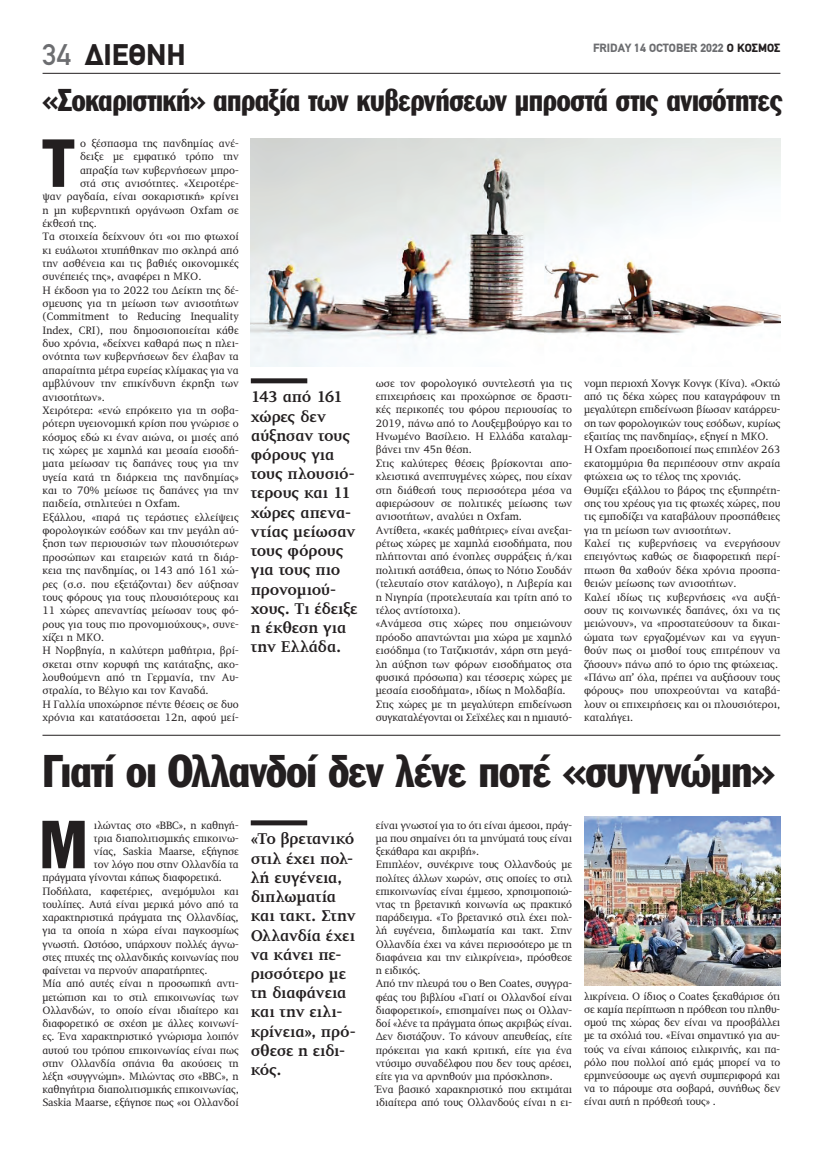
<style>
.page{position:relative;width:823px;height:1149px;background:#fff}
.page>*{position:absolute;margin:0;border:0;box-sizing:border-box;transform-origin:0 0}
.t1{font:66.6px "Franklin Gothic Greek Cond";color:#231f20}
.t2{font:45px "Franklin Gothic Greek Cond";letter-spacing:-.015em;color:#231f20}
.t3{font:31px "Franklin Gothic Greek Cond";letter-spacing:-.015em;color:#231f20}
.t4{font:900 30px "PF Din Text";color:#231f20}
.t5{font:700 16px/19.2px "PF Diplomat";letter-spacing:-.015em;color:#231f20}
.t6{font:900 12px "PF Din Text";color:#6c6d70}
.t7{font:11px/13.4px "PF Diplomat";color:#231f20}
.s1{font-weight:500;color:#6c6d70}
.s2{color:#231f20}
</style>
<div class="page">
<hr style="left:43px;top:73px;width:737px;height:1px;background:#231f20">
<div style="left:250px;top:820px;width:57px;height:5px;background:#231f20"></div>
<div style="left:251px;top:378px;width:56px;height:5px;background:#231f20"></div>
<img style="left:251px;top:139px;width:528px;height:227px">
<img style="left:584px;top:816px;width:195px;height:168px">
<hr style="left:42px;top:734px;width:737px;height:1px;background:#231f20">
<h3 class="t4" style="left:43px;top:37px;width:145px"><span class="s1">34</span> ΔΙΕΘΝΗ</h3>
<p class="t6" style="left:592px;top:40px;width:189px">FRIDAY 14 OCTOBER 2022 <span class="s2">Ο ΚΟΣΜΟΣ</span></p>
<h3 class="t3" style="left:42px;top:82px;width:741px">«Σοκαριστική» απραξία των κυβερνήσεων μπροστά στις ανισότητες</h3>
<h1 class="t1" style="left:43px;top:125px;width:32px">Τ</h1>
<p class="t7" style="left:80px;top:137px;width:160px">ο ξέσπασμα της πανδημίας ανέ-</p>
<p class="t7" style="left:80px;top:150px;width:160px">δειξε με εμφατικό τρόπο την</p>
<p class="t7" style="left:80px;top:163px;width:160px">απραξία των κυβερνήσεων μπρο-</p>
<p class="t7" style="left:80px;top:177px;width:160px">στά στις ανισότητες. «Χειροτέρε-</p>
<p class="t7" style="left:42px;top:190px;width:198px">ψαν ραγδαία, είναι σοκαριστική» κρίνει</p>
<p class="t7" style="left:42px;top:203px;width:198px">η μη κυβερνητική οργάνωση Oxfam σε</p>
<p class="t7" style="left:42px;top:217px;width:56px">έκθεσή της.</p>
<p class="t7" style="left:42px;top:230px;width:198px">Τα στοιχεία δείχνουν ότι «οι πιο φτωχοί</p>
<p class="t7" style="left:42px;top:243px;width:198px">κι ευάλωτοι χτυπήθηκαν πιο σκληρά από</p>
<p class="t7" style="left:42px;top:257px;width:198px">την ασθένεια και τις βαθιές οικονομικές</p>
<p class="t7" style="left:42px;top:270px;width:160px">συνέπειές της», αναφέρει η ΜΚΟ.</p>
<p class="t7" style="left:42px;top:283px;width:198px">Η έκδοση για το 2022 του Δείκτη της δέ-</p>
<p class="t7" style="left:42px;top:297px;width:198px">σμευσης για τη μείωση των ανισοτήτων</p>
<p class="t7" style="left:42px;top:310px;width:198px">(Commitment to Reducing Inequality</p>
<p class="t7" style="left:42px;top:323px;width:198px">Index, CRI), που δημοσιοποιείται κάθε</p>
<p class="t7" style="left:42px;top:337px;width:198px">δυο χρόνια, «δείχνει καθαρά πως η πλει-</p>
<p class="t7" style="left:42px;top:350px;width:198px">ονότητα των κυβερνήσεων δεν έλαβαν τα</p>
<p class="t7" style="left:42px;top:363px;width:198px">απαραίτητα μέτρα ευρείας κλίμακας για να</p>
<p class="t7" style="left:42px;top:377px;width:198px">αμβλύνουν την επικίνδυνη έκρηξη των</p>
<p class="t7" style="left:42px;top:390px;width:64px">ανισοτήτων».</p>
<p class="t7" style="left:42px;top:403px;width:198px">Χειρότερα: «ενώ επρόκειτο για τη σοβα-</p>
<p class="t7" style="left:42px;top:417px;width:198px">ρότερη υγειονομική κρίση που γνώρισε ο</p>
<p class="t7" style="left:42px;top:430px;width:198px">κόσμος εδώ κι έναν αιώνα, οι μισές από</p>
<p class="t7" style="left:42px;top:443px;width:198px">τις χώρες με χαμηλά και μεσαία εισοδή-</p>
<p class="t7" style="left:42px;top:457px;width:198px">ματα μείωσαν τις δαπάνες τους για την</p>
<p class="t7" style="left:42px;top:470px;width:198px">υγεία κατά τη διάρκεια της πανδημίας»</p>
<p class="t7" style="left:42px;top:484px;width:198px">και το 70% μείωσε τις δαπάνες για την</p>
<p class="t7" style="left:42px;top:497px;width:139px">παιδεία, στηλιτεύει η Oxfam.</p>
<p class="t7" style="left:42px;top:510px;width:198px">Εξάλλου, «παρά τις τεράστιες ελλείψεις</p>
<p class="t7" style="left:42px;top:524px;width:198px">φορολογικών εσόδων και την μεγάλη αύ-</p>
<p class="t7" style="left:42px;top:537px;width:198px">ξηση των περιουσιών των πλουσιότερων</p>
<p class="t7" style="left:42px;top:550px;width:198px">προσώπων και εταιρειών κατά τη διάρ-</p>
<p class="t7" style="left:42px;top:564px;width:198px">κεια της πανδημίας, οι 143 από 161 χώ-</p>
<p class="t7" style="left:42px;top:577px;width:198px">ρες (σ.σ. που εξετάζονται) δεν αύξησαν</p>
<p class="t7" style="left:42px;top:590px;width:198px">τους φόρους για τους πλουσιότερους και</p>
<p class="t7" style="left:42px;top:604px;width:198px">11 χώρες απεναντίας μείωσαν τους φό-</p>
<p class="t7" style="left:42px;top:617px;width:198px">ρους για τους πιο προνομιούχους», συνε-</p>
<p class="t7" style="left:42px;top:630px;width:63px">χίζει η ΜΚΟ.</p>
<p class="t7" style="left:42px;top:644px;width:198px">Η Νορβηγία, η καλύτερη μαθήτρια, βρί-</p>
<p class="t7" style="left:42px;top:657px;width:198px">σκεται στην κορυφή της κατάταξης, ακο-</p>
<p class="t7" style="left:42px;top:670px;width:198px">λουθούμενη από τη Γερμανία, την Αυ-</p>
<p class="t7" style="left:42px;top:684px;width:167px">στραλία, το Βέλγιο και τον Καναδά.</p>
<p class="t7" style="left:42px;top:697px;width:198px">Η Γαλλία υποχώρησε πέντε θέσεις σε δυο</p>
<p class="t7" style="left:42px;top:710px;width:198px">χρόνια και κατατάσσεται 12η, αφού μεί-</p>
<h3 class="t5" style="left:251px;top:387px;width:108px">143 από 161 χώρες δεν αύξησαν τους φόρους για τους πλουσιό&shy;τερους και 11 χώρες απενα&shy;ντίας μείωσαν τους φόρους για τους πιο προνομιού&shy;χους. Τι έδειξε η έκθεση για την Ελλάδα.</h3>
<p class="t7" style="left:375px;top:376px;width:198px">ωσε τον φορολογικό συντελεστή για τις επιχειρήσεις και προχώρησε σε δραστι&shy;κές περικοπές του φόρου περιουσίας το 2019, πάνω από το Λουξεμβούργο και το Ηνωμένο Βασίλειο. Η Ελλάδα καταλαμ&shy;βάνει την 45η θέση.<br>Στις καλύτερες θέσεις βρίσκονται απο&shy;κλειστικά ανεπτυγμένες χώρες, που είχαν στη διάθεσή τους περισσότερα μέσα να αφιερώσουν σε πολιτικές μείωσης των ανισοτήτων, αναλύει η Oxfam.<br>Αντίθετα, «κακές μαθήτριες» είναι ανεξαι&shy;ρέτως χώρες με χαμηλά εισοδήματα, που πλήττονται από ένοπλες συρράξεις ή/και πολιτική αστάθεια, όπως το Νότιο Σουδάν (τελευταίο στον κατάλογο), η Λιβερία και η Νιγηρία (προτελευταία και τρίτη από το τέλος αντίστοιχα).<br>«Ανάμεσα στις χώρες που σημειώνουν πρόοδο απαντώνται μια χώρα με χαμηλό εισόδημα (το Τατζικιστάν, χάρη στη μεγά&shy;λη αύξηση των φόρων εισοδήματος στα φυσικά πρόσωπα) και τέσσερις χώρες με μεσαία εισοδήματα», ιδίως η Μολδαβία.<br>Στις χώρες με τη μεγαλύτερη επιδείνωση συγκαταλέγονται οι Σεϊχέλες και η ημιαυτό-</p>
<p class="t7" style="left:583px;top:376px;width:198px">νομη περιοχή Χονγκ Κονγκ (Κίνα). «Οκτώ από τις δέκα χώρες που καταγράφουν τη μεγαλύτερη επιδείνωση βίωσαν κατάρρευ&shy;ση των φορολογικών τους εσόδων, κυρίως εξαιτίας της πανδημίας», εξηγεί η ΜΚΟ.<br>Η Oxfam προειδοποιεί πως επιπλέον 263 εκατομμύρια θα περιπέσουν στην ακραία φτώχεια ως το τέλος της χρονιάς.<br>Θυμίζει εξάλλου το βάρος της εξυπηρέτη&shy;σης του χρέους για τις φτωχές χώρες, που τις εμποδίζει να καταβάλουν προσπάθειες για τη μείωση των ανισοτήτων.<br>Καλεί τις κυβερνήσεις να ενεργήσουν επειγόντως καθώς σε διαφορετική περί&shy;πτωση θα χαθούν δέκα χρόνια προσπα&shy;θειών μείωσης των ανισοτήτων.<br>Καλεί ιδίως τις κυβερνήσεις «να αυξή&shy;σουν τις κοινωνικές δαπάνες, όχι να τις μειώνουν», να «προστατεύσουν τα δικαι&shy;ώματα των εργαζομένων και να εγγυη&shy;θούν πως οι μισθοί τους επιτρέπουν να ζήσουν» πάνω από το όριο της φτώχειας. «Πάνω απ’ όλα, πρέπει να αυξήσουν τους φόρους» που υποχρεούνται να καταβά&shy;λουν οι επιχειρήσεις και οι πλουσιότεροι, καταλήγει.</p>
<h2 class="t2" style="left:42px;top:745px;width:733px">Γιατί οι Ολλανδοί δεν λένε ποτέ «συγγνώμη»</h2>
<p class="t7" style="left:375px;top:818px;width:198px">είναι γνωστοί για το ότι είναι άμεσοι, πράγ&shy;μα που σημαίνει ότι τα μηνύματά τους είναι ξεκάθαρα και ακριβή».<br>Επιπλέον, συνέκρινε τους Ολλανδούς με πολίτες άλλων χωρών, στις οποίες το στιλ επικοινωνίας είναι έμμεσο, χρησιμοποιώ&shy;ντας τη βρετανική κοινωνία ως πρακτικό παράδειγμα. «Το βρετανικό στιλ έχει πολ&shy;λή ευγένεια, διπλωματία και τακτ. Στην Ολλανδία έχει να κάνει περισσότερο με τη διαφάνεια και την ειλικρίνεια», πρόσθεσε η ειδικός.<br>Από την πλευρά του ο Ben Coates, συγγρα&shy;φέας του βιβλίου «Γιατί οι Ολλανδοί είναι διαφορετικοί», επισημαίνει πως οι Ολλαν&shy;δοί «λένε τα πράγματα όπως ακριβώς είναι.<br>Δεν διστάζουν. Το κάνουν απευθείας, είτε πρόκειται για κακή κριτική, είτε για ένα ντύσιμο συναδέλφου που δεν τους αρέσει, είτε για να αρνηθούν μια πρόσκληση».<br>Ένα βασικό χαρακηριστικό που εκτιμάται ιδιαίτερα από τους Ολλανδούς είναι η ει-</p>
<h1 class="t1" style="left:39px;top:806px;width:50px">Μ</h1>
<p class="t7" style="left:94px;top:818px;width:146px">ιλώντας στο «BBC», η καθηγή-</p>
<h3 class="t5" style="left:250px;top:829px;width:107px">«Το βρετανικό στιλ έχει πολ&shy;λή ευγένεια, διπλωματία και τακτ. Στην<br>Ολλανδία έχει να κάνει πε&shy;ρισσότερο με τη διαφάνεια και την ειλι&shy;κρίνεια», πρό&shy;σθεσε η ειδι&shy;κός.</h3>
<p class="t7" style="left:94px;top:831px;width:146px">τρια διαπολιτισμικής επικοινω-</p>
<p class="t7" style="left:94px;top:844px;width:146px">νίας, Saskia Maarse, εξήγησε</p>
<p class="t7" style="left:94px;top:857px;width:146px">τον λόγο που στην Ολλανδία τα</p>
<p class="t7" style="left:42px;top:871px;width:181px">πράγματα γίνονται κάπως διαφορετικά.</p>
<p class="t7" style="left:42px;top:884px;width:198px">Ποδήλατα, καφετέριες, ανεμόμυλοι και</p>
<p class="t7" style="left:42px;top:897px;width:198px">τουλίπες. Αυτά είναι μερικά μόνο από τα</p>
<p class="t7" style="left:42px;top:910px;width:198px">χαρακτηριστικά πράγματα της Ολλανδίας,</p>
<p class="t7" style="left:42px;top:924px;width:198px">για τα οποία η χώρα είναι παγκοσμίως</p>
<p class="t7" style="left:42px;top:937px;width:198px">γνωστή. Ωστόσο, υπάρχουν πολλές άγνω-</p>
<p class="t7" style="left:42px;top:950px;width:198px">στες πτυχές της ολλανδικής κοινωνίας που</p>
<p class="t7" style="left:42px;top:963px;width:166px">φαίνεται να περνούν απαρατήρητες.</p>
<p class="t7" style="left:42px;top:976px;width:198px">Μία από αυτές είναι η προσωπική αντι-</p>
<p class="t7" style="left:42px;top:990px;width:198px">μετώπιση και το στιλ επικοινωνίας των</p>
<p class="t7" style="left:42px;top:1003px;width:198px">Ολλανδών, το οποίο είναι ιδιαίτερο και</p>
<p class="t7" style="left:42px;top:1016px;width:198px">διαφορετικό σε σχέση με άλλες κοινωνί-</p>
<p class="t7" style="left:42px;top:1029px;width:198px">ες. Ένα χαρακτηριστικό γνώρισμα λοιπόν</p>
<p class="t7" style="left:42px;top:1043px;width:198px">αυτού του τρόπου επικοινωνίας είναι πως</p>
<p class="t7" style="left:42px;top:1056px;width:198px">στην Ολλανδία σπάνια θα ακούσεις τη</p>
<p class="t7" style="left:42px;top:1069px;width:198px">λέξη «συγγνώμη». Μιλώντας στο «BBC», η</p>
<p class="t7" style="left:42px;top:1082px;width:198px">καθηγήτρια διαπολιτισμικής επικοινωνίας,</p>
<p class="t7" style="left:42px;top:1095px;width:198px">Saskia Maarse, εξήγησε πως «οι Ολλανδοί</p>
<p class="t7" style="left:583px;top:989px;width:198px;text-align:justify">λικρίνεια. Ο ίδιος ο Coates ξεκαθάρισε ότι σε καμία περίπτωση η πρόθεση του πληθυ&shy;σμού της χώρας δεν είναι να προσβάλλει με τα σχόλιά του. «Είναι σημαντικό για αυ&shy;τούς να είναι κάποιος ειλικρινής, και πα&shy;ρόλο που πολλοί από εμάς μπορεί να το ερμηνεύσουμε ως αγενή συμπεριφορά και να το πάρουμε στα σοβαρά, συνήθως δεν είναι αυτή η πρόθεσή τους» .</p>
</div>
